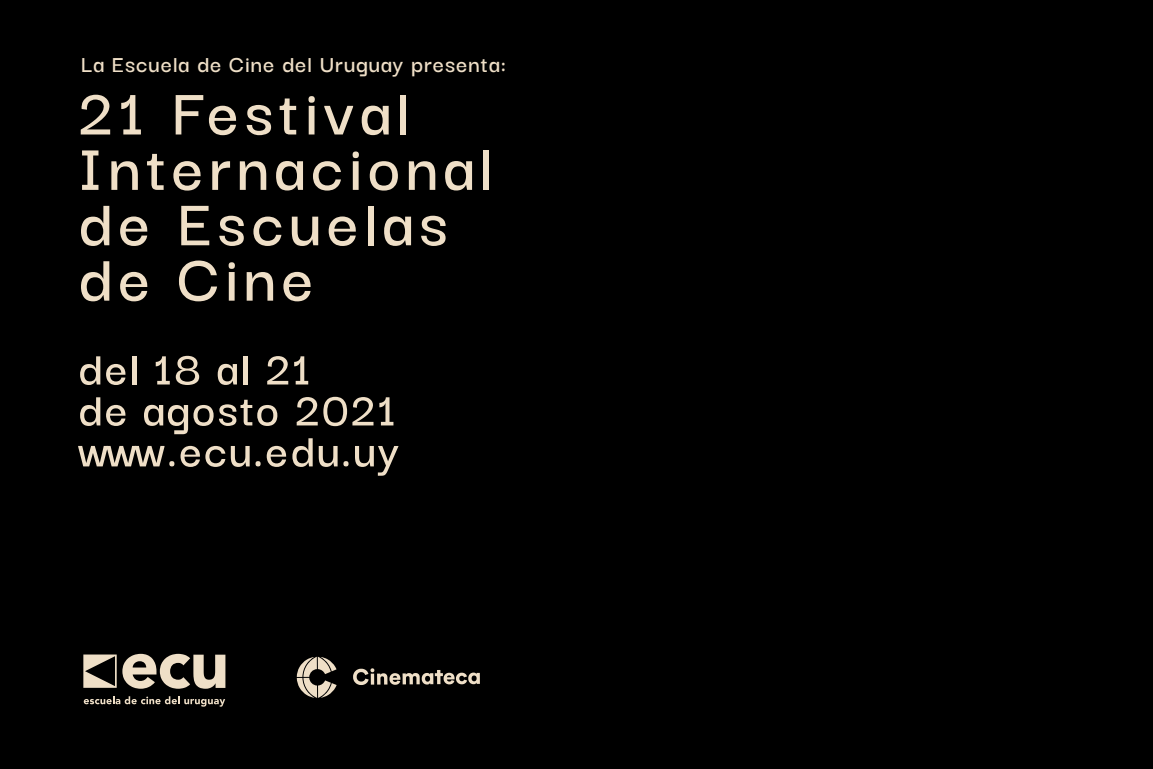
<style>
.page{position:relative;width:1153px;height:769px;background:#000}
.page>*{position:absolute;margin:0;border:0;box-sizing:border-box;transform-origin:0 0}
.t1{font:600 70px/55.4px "Darker Grotesque";letter-spacing:.08em;color:#efdfc7}
.t2{font:600 50px/40.9px "Darker Grotesque";letter-spacing:.04em;color:#efdfc7}
.t3{font:600 24.7px "Darker Grotesque";letter-spacing:.04em;color:#efdfc7}
</style>
<div class="page">
<svg style="left:83px;top:654px;width:142px;height:34px"></svg>
<svg style="left:84px;top:696px;width:141px;height:10px"></svg>
<svg style="left:297px;top:656px;width:40px;height:42px"></svg>
<svg style="left:353px;top:668px;width:127px;height:17px"></svg>
<p class="t3" style="left:81px;top:46px;width:427px">La Escuela de Cine del Uruguay presenta:</p>
<p class="t1" style="left:78px;top:80px;width:416px">21 Festival<br>Internacional de Escuelas de Cine</p>
<p class="t2" style="left:78px;top:345px;width:323px">del 18 al 21<br>de agosto 2021 www.ecu.edu.uy</p>
</div>
